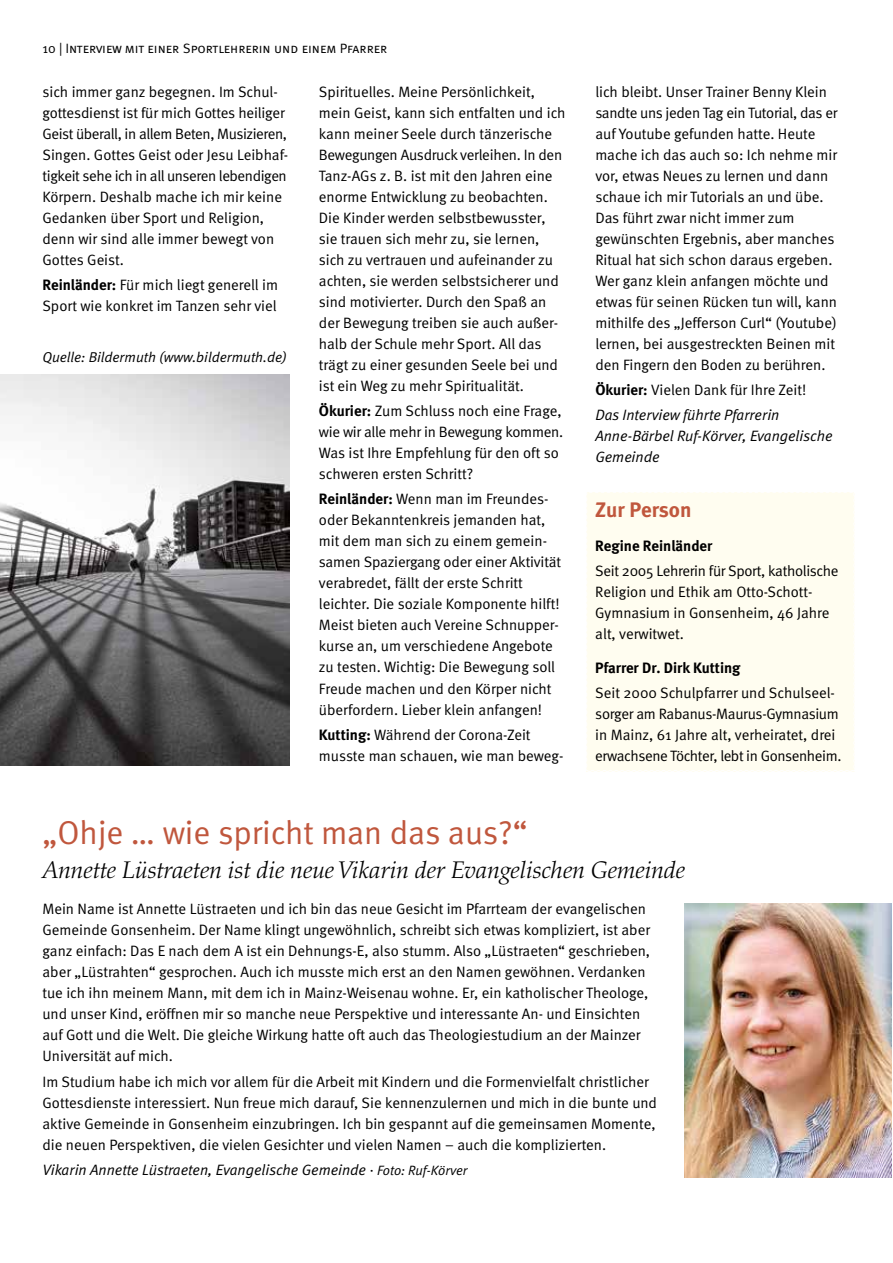
<style>
.page{position:relative;width:893px;height:1263px;background:#fff}
.page>*{position:absolute;margin:0;border:0;box-sizing:border-box;transform-origin:0 0}
.t1{font:33px "Meta Normal";letter-spacing:-.005em;color:#c0573d}
.t2{font:italic 300 24px "Palatino";color:#000}
.t3{font:700 21px "Meta";color:#c0573d}
.t4{font:15px/21px "Meta Normal";color:#000}
.t5{font:italic 15px/25.2px "Meta Normal";color:#000}
.t6{font:15px/21px "Meta Normal";letter-spacing:-.02em;color:#000}
.t7{font:700 15px "Meta";color:#000}
.t8{font:italic 14.25px "Meta Normal";color:#000}
.t9{font:13.5px "Meta Normal Caps";color:#000}
.s1{font-family:"Meta Normal"}
.s2{font-family:"Meta";font-weight:700}
.s3{font-family:"Meta";font-weight:700;font-style:normal}
.s4{font-style:normal}
.s5{font-size:13.5px}
</style>
<div class="page">
<div style="left:586px;top:492px;width:268px;height:280px;background:#fffdf0"></div>
<img style="left:685px;top:904px;width:207px;height:273px">
<img style="left:0;top:374px;width:289px;height:391px">
<p class="t9" style="left:43px;top:41px;width:346px"><span class="s1">10 |</span> Interview mit einer Sportlehrerin und einem Pfarrer</p>
<p class="t4" style="left:43px;top:81px;width:247px">sich immer ganz begegnen. Im Schul&shy;gottesdienst ist für mich Gottes heiliger Geist überall, in allem Beten, Musizieren, Singen. Gottes Geist oder Jesu Leibhaf&shy;tigkeit sehe ich in all unseren lebendigen Körpern. Deshalb mache ich mir keine Gedanken über Sport und Religion, denn wir sind alle immer bewegt von Gottes Geist.</p>
<p class="t4" style="left:43px;top:274px;width:237px"><span class="s2">Reinländer:</span> Für mich liegt generell im<br>Sport wie konkret im Tanzen sehr viel</p>
<p class="t8" style="left:43px;top:349px;width:246px">Quelle: Bildermuth (www.bildermuth.de)</p>
<p class="t4" style="left:319px;top:81px;width:248px">Spirituelles. Meine Persönlichkeit, mein Geist, kann sich entfalten und ich kann meiner Seele durch tänzerische Bewegungen Ausdruck verleihen. In den Tanz-AGs z. B. ist mit den Jahren eine enorme Entwicklung zu beobachten.<br>Die Kinder werden selbstbewusster, sie trauen sich mehr zu, sie lernen, sich zu vertrauen und aufeinander zu achten, sie werden selbstsicherer und sind motivierter. Durch den Spaß an der Bewegung treiben sie auch außer&shy;halb der Schule mehr Sport. All das trägt zu einer gesunden Seele bei und ist ein Weg zu mehr Spiritualität.</p>
<p class="t4" style="left:319px;top:400px;width:246px"><span class="s2">Ökurier:</span> Zum Schluss noch eine Frage, wie wir alle mehr in Bewegung kommen.<br>Was ist Ihre Empfehlung für den oft so schweren ersten Schritt?</p>
<p class="t4" style="left:319px;top:489px;width:244px"><span class="s2">Reinländer:</span> Wenn man im Freundes&shy;oder Bekanntenkreis jemanden hat, mit dem man sich zu einem gemein&shy;samen Spaziergang oder einer Aktivität verabredet, fällt der erste Schritt leichter. Die soziale Komponente hilft!<br>Meist bieten auch Vereine Schnupper&shy;kurse an, um verschiedene Angebote zu testen. Wichtig: Die Bewegung soll Freude machen und den Körper nicht überfordern. Lieber klein anfangen!</p>
<p class="t4" style="left:319px;top:724px;width:246px"><span class="s2">Kutting:</span> Während der Corona-Zeit musste man schauen, wie man beweg-</p>
<p class="t4" style="left:595px;top:81px;width:244px">lich bleibt. Unser Trainer Benny Klein sandte uns jeden Tag ein Tutorial, das er auf Youtube gefunden hatte. Heute mache ich das auch so: Ich nehme mir vor, etwas Neues zu lernen und dann schaue ich mir Tutorials an und übe.<br>Das führt zwar nicht immer zum gewünschten Ergebnis, aber manches Ritual hat sich schon daraus ergeben.<br>Wer ganz klein anfangen möchte und etwas für seinen Rücken tun will, kann mithilfe des „Jefferson Curl“ (Youtube) lernen, bei ausgestreckten Beinen mit den Fingern den Boden zu berühren.</p>
<p class="t5" style="left:595px;top:377px;width:212px"><span class="s3">Ökurier:</span> <span class="s4">Vielen Dank für Ihre Zeit!<br></span>Das Interview führte Pfarrerin</p>
<p class="t5" style="left:595px;top:426px;width:239px;line-height:21px">Anne-Bärbel Ruf-Körver, Evangelische<br>Gemeinde</p>
<h3 class="t3" style="left:595px;top:497px;width:98px">Zur Person</h3>
<p class="t7" style="left:595px;top:537px;width:119px">Regine Reinländer</p>
<p class="t4" style="left:595px;top:560px;width:245px">Seit 2005 Lehrerin für Sport, katholische<br>Religion und Ethik am Otto-Schott-<br>Gymnasium in Gonsenheim, 46 Jahre alt, verwitwet.</p>
<p class="t7" style="left:595px;top:659px;width:147px">Pfarrer Dr. Dirk Kutting</p>
<p class="t6" style="left:595px;top:682px;width:248px">Seit 2000 Schulpfarrer und Schulseel&shy;sorger am Rabanus-Maurus-Gymnasium in Mainz, 61 Jahre alt, verheiratet, drei erwachsene Töchter, lebt in Gonsenheim.</p>
<h1 class="t1" style="left:43px;top:813px;width:487px">„Ohje … wie spricht man das aus?“</h1>
<h2 class="t2" style="left:43px;top:855px;width:644px">Annette Lüstraeten ist die neue Vikarin der Evangelischen Gemeinde</h2>
<p class="t4" style="left:43px;top:898px;width:609px">Mein Name ist Annette Lüstraeten und ich bin das neue Gesicht im Pfarrteam der evangelischen Gemeinde Gonsenheim. Der Name klingt ungewöhnlich, schreibt sich etwas kompliziert, ist aber ganz einfach: Das E nach dem A ist ein Dehnungs-E, also stumm. Also „Lüstraeten“ geschrieben, aber „Lüstrahten“ gesprochen. Auch ich musste mich erst an den Namen gewöhnen. Verdanken tue ich ihn meinem Mann, mit dem ich in Mainz-Weisenau wohne. Er, ein katholischer Theologe, und unser Kind, eröffnen mir so manche neue Perspektive und interessante An- und Einsichten auf Gott und die Welt. Die gleiche Wirkung hatte oft auch das Theologiestudium an der Mainzer Universität auf mich.</p>
<p class="t4" style="left:43px;top:1071px;width:616px">Im Studium habe ich mich vor allem für die Arbeit mit Kindern und die Formenvielfalt christlicher Gottesdienste interessiert. Nun freue mich darauf, Sie kennenzulernen und mich in die bunte und aktive Gemeinde in Gonsenheim einzubringen. Ich bin gespannt auf die gemeinsamen Momente, die neuen Perspektiven, die vielen Gesichter und vielen Namen – auch die komplizierten.</p>
<p class="t5" style="left:43px;top:1157px;width:427px">Vikarin Annette Lüstraeten, Evangelische Gemeinde · <span class="s5">Foto: Ruf-Körver</span></p>
</div>
